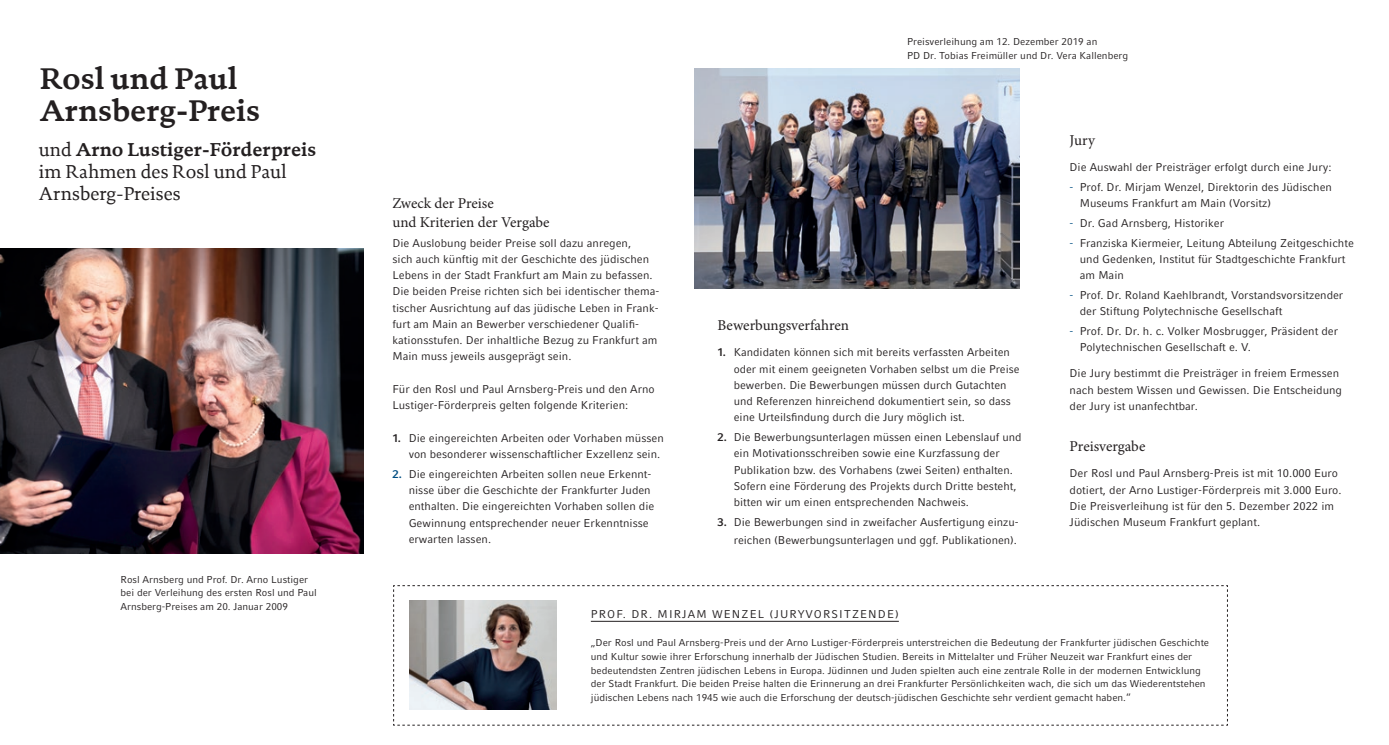
<style>
.page{position:relative;width:1389px;height:745px;background:#fff}
.page>*{position:absolute;margin:0;border:0;box-sizing:border-box;transform-origin:0 0}
.t1{font:700 30px/32.5px "Documenta Dtl";color:#231f20}
.t2{font:18.75px/21.9px "Documenta Dtl";color:#231f20}
.t3{font:15px/18.5px "Minion Pro";color:#231f20}
.t4{font:11.25px/16.2px "Compatil Fact LT";color:#231f20}
.t5{font:11.25px "Compatil Fact LT";letter-spacing:.1em;color:#231f20}
.t6{font:11.12px "Compatil Fact LT";color:#231f20}
.t7{font:10px/13.8px "Compatil Fact LT";color:#231f20}
.s1{font-weight:700}
.s2{font-weight:700;color:#004e82}
.s3{color:#004e82}
</style>
<div class="page">
<svg style="left:393px;top:585px;width:835px;height:140px"></svg>
<hr style="left:591px;top:620px;width:308px;height:1px;background:#231f20">
<img style="left:409px;top:600px;width:148px;height:109px">
<img style="left:0;top:248px;width:363px;height:305px">
<img style="left:694px;top:69px;width:325px;height:219px">
<h1 class="t1" style="left:40px;top:62px;width:222px">Rosl und Paul<br>Arnsberg-Preis</h1>
<h2 class="t2" style="left:39px;top:139px;width:279px">und <span class="s1">Arno Lustiger-Förderpreis </span>im Rahmen des Rosl und Paul<br>Arnsberg-Preises</h2>
<p class="t7" style="left:120px;top:571px;width:198px">Rosl Arnsberg und Prof. Dr. Arno Lustiger bei der Verleihung des ersten Rosl und Paul<br>Arnsberg-Preises am 20. Januar 2009</p>
<h3 class="t3" style="left:392px;top:194px;width:159px">Zweck der Preise<br>und Kriterien der Vergabe</h3>
<p class="t4" style="left:392px;top:234px;width:269px">Die Auslobung beider Preise soll dazu anregen,<br>sich auch künftig mit der Geschichte des jüdischen Lebens in der Stadt Frankfurt am Main zu befassen.<br>Die beiden Preise richten sich bei identischer thema&shy;tischer Ausrichtung auf das jüdische Leben in Frank&shy;furt am Main an Bewerber verschiedener Qualifi&shy;kationsstufen. Der inhaltliche Bezug zu Frankfurt am Main muss jeweils ausgeprägt sein.</p>
<p class="t4" style="left:392px;top:380px;width:264px">Für den Rosl und Paul Arnsberg-Preis und den Arno<br>Lustiger-Förderpreis gelten folgende Kriterien:</p>
<p class="t4" style="left:409px;top:429px;width:257px;text-indent:-16px"><span class="s1">1.</span> Die eingereichten Arbeiten oder Vorhaben müssen von besonderer wissenschaftlicher Exzellenz sein.</p>
<p class="t4" style="left:409px;top:465px;width:247px;text-indent:-16px"><span class="s2">2.</span> Die eingereichten Arbeiten sollen neue Erkennt&shy;nisse über die Geschichte der Frankfurter Juden enthalten. Die eingereichten Vorhaben sollen die Gewinnung entsprechender neuer Erkenntnisse erwarten lassen.</p>
<p class="t7" style="left:907px;top:35px;width:223px">Preisverleihung am 12. Dezember 2019 an<br>PD Dr. Tobias Freimüller und Dr. Vera Kallenberg</p>
<h3 class="t3" style="left:718px;top:316px;width:133px">Bewerbungsverfahren</h3>
<p class="t4" style="left:718px;top:344px;width:294px"><span class="s1">1.</span> Kandidaten können sich mit bereits verfassten Arbeiten</p>
<p class="t6" style="left:734px;top:362px;width:287px">oder mit einem geeigneten Vorhaben selbst um die Preise</p>
<p class="t4" style="left:734px;top:376px;width:279px">bewerben. Die Bewerbungen müssen durch Gutachten und Referenzen hinreichend dokumentiert sein, so dass eine Urteilsfindung durch die Jury möglich ist.</p>
<p class="t4" style="left:734px;top:429px;width:289px;text-indent:-16px"><span class="s1">2.</span> Die Bewerbungsunterlagen müssen einen Lebenslauf und ein Motivationsschreiben sowie eine Kurzfassung der Publikation bzw. des Vorhabens (zwei Seiten) enthalten.<br>Sofern eine Förderung des Projekts durch Dritte besteht, bitten wir um einen entsprechenden Nachweis.</p>
<p class="t4" style="left:718px;top:513px;width:303px;line-height:17.5px;text-align:right"><span class="s1">3.</span> Die Bewerbungen sind in zweifacher Ausfertigung einzu&shy;reichen (Bewerbungsunterlagen und ggf. Publikationen).</p>
<h3 class="t3" style="left:1070px;top:131px;width:27px">Jury</h3>
<p class="t4" style="left:1070px;top:159px;width:263px">Die Auswahl der Preisträger erfolgt durch eine Jury:</p>
<p class="t4" style="left:1080px;top:178px;width:254px;text-indent:-10px"><span class="s3">-</span> Prof. Dr. Mirjam Wenzel, Direktorin des Jüdischen<br>Museums Frankfurt am Main (Vorsitz)</p>
<p class="t4" style="left:1070px;top:214px;width:156px"><span class="s3">-</span> Dr. Gad Arnsberg, Historiker</p>
<p class="t4" style="left:1080px;top:234px;width:276px;text-indent:-10px"><span class="s3">-</span> Franziska Kiermeier, Leitung Abteilung Zeitgeschichte und Gedenken, Institut für Stadtgeschichte Frankfurt am Main</p>
<p class="t4" style="left:1080px;top:287px;width:265px;text-indent:-10px"><span class="s3">-</span> Prof. Dr. Roland Kaehlbrandt, Vorstandsvorsitzender der Stiftung Polytechnische Gesellschaft</p>
<p class="t4" style="left:1080px;top:323px;width:260px;text-indent:-10px"><span class="s3">-</span> Prof. Dr. Dr. h. c. Volker Mosbrugger, Präsident der<br>Polytechnischen Gesellschaft e. V.</p>
<p class="t4" style="left:1070px;top:365px;width:274px">Die Jury bestimmt die Preisträger in freiem Ermessen nach bestem Wissen und Gewissen. Die Entscheidung der Jury ist unanfechtbar.</p>
<h3 class="t3" style="left:1070px;top:437px;width:77px">Preisvergabe</h3>
<p class="t4" style="left:1070px;top:465px;width:273px">Der Rosl und Paul Arnsberg-Preis ist mit 10.000 Euro dotiert, der Arno Lustiger-Förderpreis mit 3.000 Euro.<br>Die Preisverleihung ist für den 5. Dezember 2022 im Jüdischen Museum Frankfurt geplant.</p>
<p class="t5" style="left:591px;top:607px;width:310px">PROF. DR. MIRJAM WENZEL (JURYVORSITZENDE)</p>
<p class="t7" style="left:591px;top:635px;width:620px">„Der Rosl und Paul Arnsberg-Preis und der Arno Lustiger-Förderpreis unterstreichen die Bedeutung der Frankfurter jüdischen Geschichte und Kultur sowie ihrer Erforschung innerhalb der Jüdischen Studien. Bereits in Mittelalter und Früher Neuzeit war Frankfurt eines der bedeutendsten Zentren jüdischen Lebens in Europa. Jüdinnen und Juden spielten auch eine zentrale Rolle in der modernen Entwicklung der Stadt Frankfurt. Die beiden Preise halten die Erinnerung an drei Frankfurter Persönlichkeiten wach, die sich um das Wiederentstehen jüdischen Lebens nach 1945 wie auch die Erforschung der deutsch-jüdischen Geschichte sehr verdient gemacht haben.“</p>
</div>
